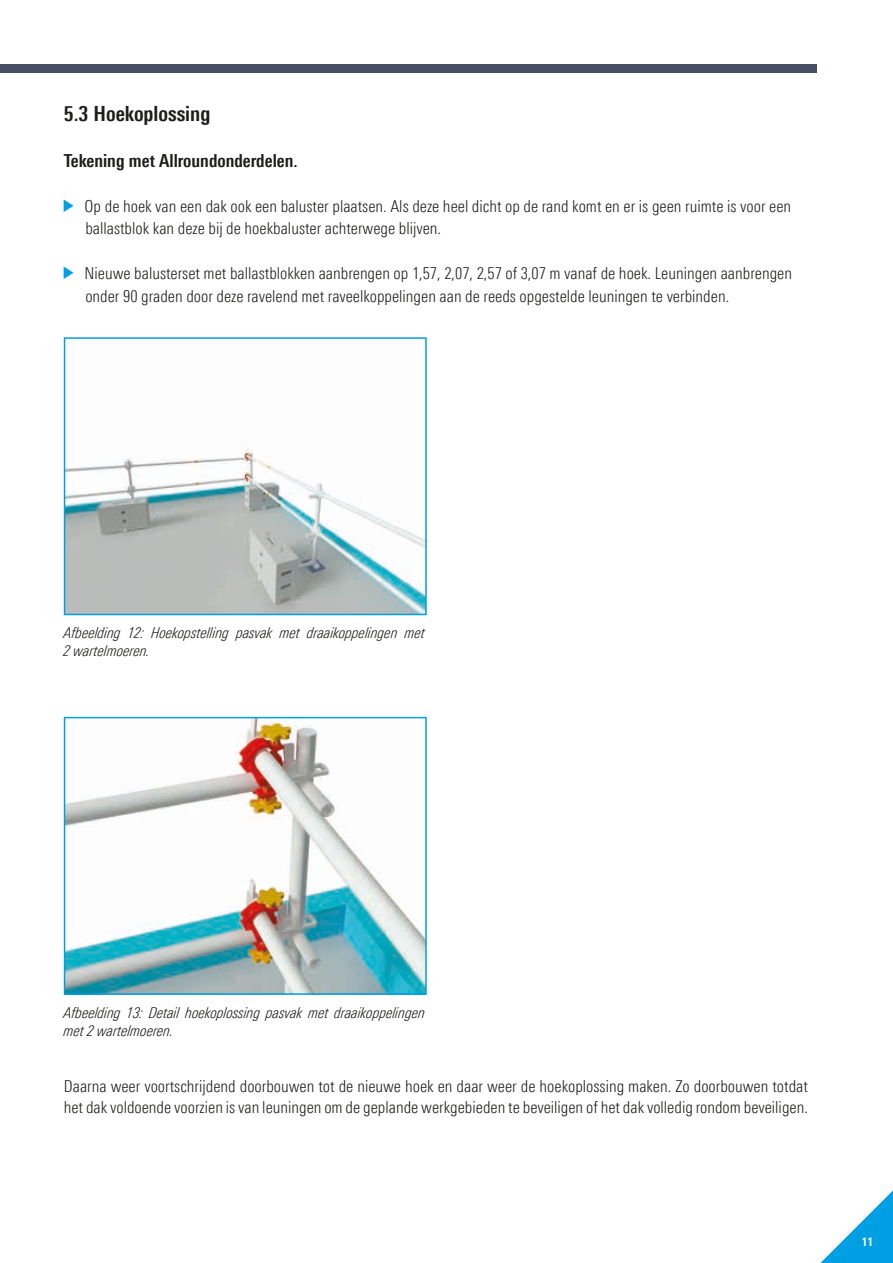
<style>
.page{position:relative;width:893px;height:1263px;background:#fff}
.page>*{position:absolute;margin:0;border:0;box-sizing:border-box;transform-origin:0 0}
.t1{font:700 21px "Linotype Univers 620 Cn";color:#1d1d1b}
.t2{font:700 18px "Linotype Univers 620 Cn";color:#1d1d1b}
.t3{font:300 16.5px/22.5px "Linotype Univers 320 Cn";color:#1d1d1b}
.t4{font:15px/18px "Linotype Univers 321 Cn Lt It";color:#1d1d1b}
.t5{font:700 12px "Linotype Univers 620 Cn";color:#fff}
</style>
<div class="page">
<svg style="left:820px;top:1190px;width:73px;height:73px"></svg>
<div style="left:0;top:64px;width:816px;height:8px;background:#474f63"></div>
<img style="left:67px;top:448px;width:357px;height:164px">
<div style="left:64px;top:337px;width:363px;height:278px;border:2px solid #009fe3"></div>
<img style="left:67px;top:720px;width:357px;height:272px">
<div style="left:64px;top:717px;width:363px;height:278px;border:2px solid #009fe3"></div>
<p class="t1" style="left:64px;top:102px;width:148px">5.3 Hoekoplossing</p>
<p class="t2" style="left:64px;top:149px;width:235px">Tekening met Allroundonderdelen.</p>
<p class="t3" style="left:85px;top:194px;width:708px">Op de hoek van een dak ook een baluster plaatsen. Als deze heel dicht op de rand komt en er is geen ruimte is voor een ballastblok kan deze bij de hoekbaluster achterwege blijven.</p>
<p class="t3" style="left:85px;top:262px;width:709px">Nieuwe balusterset met ballastblokken aanbrengen op 1,57, 2,07, 2,57 of 3,07 m vanaf de hoek. Leuningen aanbrengen onder 90 graden door deze ravelend met raveelkoppelingen aan de reeds opgestelde leuningen te verbinden.</p>
<p class="t4" style="left:64px;top:624px;width:363px">Afbeelding 12: Hoekopstelling pasvak met draaikoppelingen met<br>2 wartelmoeren.</p>
<p class="t4" style="left:64px;top:1003px;width:363px">Afbeelding 13: Detail hoekoplossing pasvak met draaikoppelingen met 2 wartelmoeren.</p>
<p class="t3" style="left:64px;top:1076px;width:746px;line-height:21px">Daarna weer voortschrijdend doorbouwen tot de nieuwe hoek en daar weer de hoekoplossing maken. Zo doorbouwen totdat het dak voldoende voorzien is van leuningen om de geplande werkgebieden te beveiligen of het dak volledig rondom beveiligen.</p>
<p class="t5" style="left:862px;top:1235px;width:13px">11</p>
</div>
